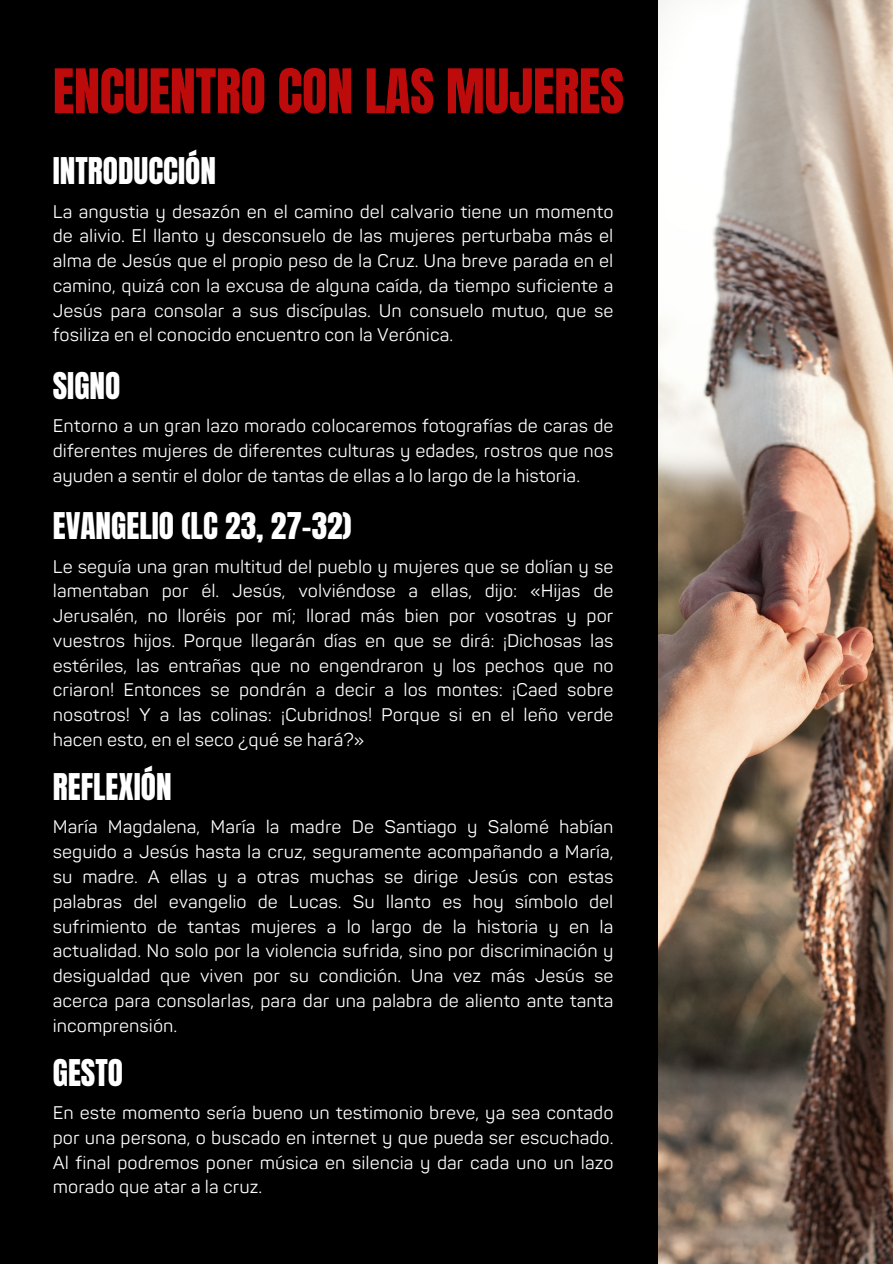
<style>
.page{position:relative;width:893px;height:1264px;background:#fff}
.page>*{position:absolute;margin:0;border:0;box-sizing:border-box;transform-origin:0 0}
.t1{font:52.05px "Anton";letter-spacing:-.005em;color:#bd0a0a}
.t2{font:31.35px "Anton";color:#fff}
.t3{font:18px/24.8px "Panton";color:#fff;text-align:justify}
</style>
<div class="page">
<div style="left:0;top:0;width:892px;height:1263px;background:#000"></div>
<img style="left:658px;top:0;width:234px;height:1263px">
<p class="t1" style="left:53px;top:54px;width:572px">ENCUENTRO CON LAS MUJERES</p>
<h2 class="t2" style="left:53px;top:148px;width:165px">INTRODUCCIÓN</h2>
<h1 class="t3" style="left:53px;top:199px;width:562px">La angustia y desazón en el camino del calvario tiene un momento de alivio. El llanto y desconsuelo de las mujeres perturbaba más el alma de Jesús que el propio peso de la Cruz. Una breve parada en el camino, quizá con la excusa de alguna caída, da tiempo suficiente a Jesús para consolar a sus discípulas. Un consuelo mutuo, que se fosiliza en el conocido encuentro con la Verónica.</h1>
<h2 class="t2" style="left:53px;top:363px;width:69px">SIGNO</h2>
<p class="t3" style="left:53px;top:414px;width:562px">Entorno a un gran lazo morado colocaremos fotografías de caras de diferentes mujeres de diferentes culturas y edades, rostros que nos ayuden a sentir el dolor de tantas de ellas a lo largo de la historia.</p>
<h2 class="t2" style="left:53px;top:503px;width:300px">EVANGELIO (LC 23, 27-32)</h2>
<p class="t3" style="left:53px;top:554px;width:562px">Le seguía una gran multitud del pueblo y mujeres que se dolían y se lamentaban por él. Jesús, volviéndose a ellas, dijo: «Hijas de Jerusalén, no lloréis por mí; llorad más bien por vosotras y por vuestros hijos. Porque llegarán días en que se dirá: ¡Dichosas las estériles, las entrañas que no engendraron y los pechos que no criaron! Entonces se pondrán a decir a los montes: ¡Caed sobre nosotros! Y a las colinas: ¡Cubridnos! Porque si en el leño verde hacen esto, en el seco ¿qué se hará?»</p>
<h2 class="t2" style="left:53px;top:764px;width:120px">REFLEXIÓN</h2>
<p class="t3" style="left:53px;top:815px;width:562px">María Magdalena, María la madre De Santiago y Salomé habían seguido a Jesús hasta la cruz, seguramente acompañando a María, su madre. A ellas y a otras muchas se dirige Jesús con estas palabras del evangelio de Lucas. Su llanto es hoy símbolo del sufrimiento de tantas mujeres a lo largo de la historia y en la actualidad. No solo por la violencia sufrida, sino por discriminación y desigualdad que viven por su condición. Una vez más Jesús se acerca para consolarlas, para dar una palabra de aliento ante tanta incomprensión.</p>
<h2 class="t2" style="left:53px;top:1049px;width:72px">GESTO</h2>
<p class="t3" style="left:53px;top:1100px;width:562px">En este momento sería bueno un testimonio breve, ya sea contado por una persona, o buscado en internet y que pueda ser escuchado.<br>Al final podremos poner música en silencia y dar cada uno un lazo morado que atar a la cruz.</p>
</div>
